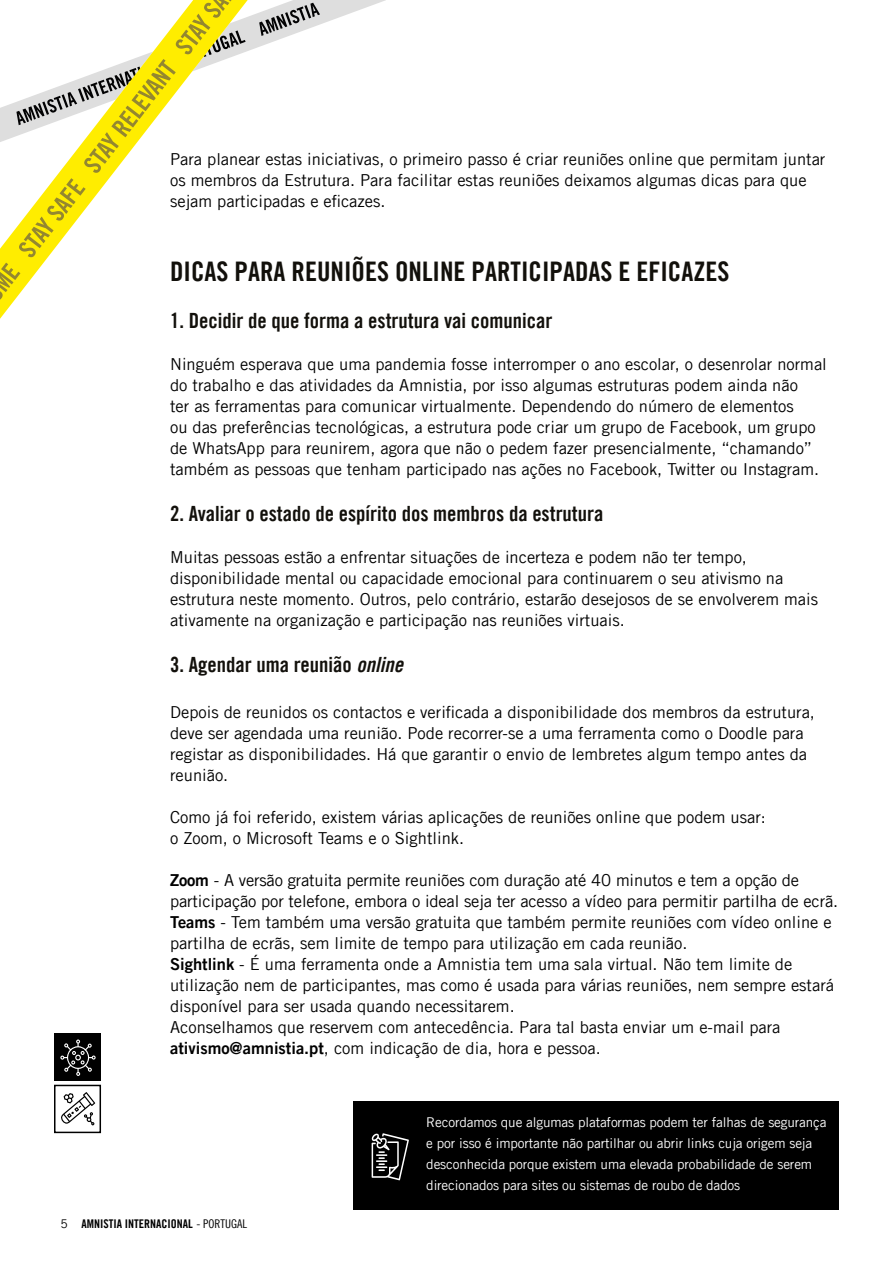
<style>
.page{position:relative;width:893px;height:1263px;background:#fff}
.page>*{position:absolute;margin:0;border:0;box-sizing:border-box;transform-origin:0 0}
.t1{font:27px "Amnesty Trade Gothic Bd Cn 20";color:#12100b}
.t2{font:21px "Amnesty Trade Gothic Bd Cn 20";color:#12100b}
.t3{font:16.5px/21px "Amnesty Trade Gothic";color:#000}
.t4{font:13.5px/21px "Amnesty Trade Gothic";letter-spacing:-.01em;color:#fff}
.t5{font:12px "Amnesty Trade Gothic Bd Cn 20";color:#000}
.s1{font-family:"Amnesty Trade Gothic Bd Cn 20 Ob"}
.s2{font-family:"Amnesty Trade Gothic Bd 2"}
.s3{font-family:"Amnesty Trade Gothic"}
.s4{font-family:"Amnesty Trade Gothic Cn 18"}
</style>
<div class="page">
<svg style="left:0;top:0;width:386px;height:319px"></svg>
<svg style="left:0;top:263px;width:20px;height:37px"></svg>
<svg style="left:16px;top:0;width:230px;height:257px"></svg>
<div style="left:54px;top:1033px;width:47px;height:48px;background:#000"></div>
<div style="left:54px;top:1085px;width:47px;height:48px;border:2px solid #000"></div>
<svg style="left:60px;top:1039px;width:36px;height:37px"></svg>
<svg style="left:61px;top:1092px;width:34px;height:33px"></svg>
<div style="left:353px;top:1101px;width:486px;height:108px;background:#000"></div>
<svg style="left:372px;top:1133px;width:37px;height:47px"></svg>
<p class="t3" style="left:170px;top:148px;width:657px">Para planear estas iniciativas, o primeiro passo é criar reuniões online que permitam juntar os membros da Estrutura. Para facilitar estas reuniões deixamos algumas dicas para que sejam participadas e eficazes.</p>
<h1 class="t1" style="left:170px;top:255px;width:561px">DICAS PARA REUNIÕES ONLINE PARTICIPADAS E EFICAZES</h1>
<p class="t2" style="left:170px;top:307px;width:384px">1. Decidir de que forma a estrutura vai comunicar</p>
<p class="t3" style="left:170px;top:353px;width:658px">Ninguém esperava que uma pandemia fosse interromper o ano escolar, o desenrolar normal do trabalho e das atividades da Amnistia, por isso algumas estruturas podem ainda não<br>ter as ferramentas para comunicar virtualmente. Dependendo do número de elementos<br>ou das preferências tecnológicas, a estrutura pode criar um grupo de Facebook, um grupo de WhatsApp para reunirem, agora que não o pedem fazer presencialmente, “chamando” também as pessoas que tenham participado nas ações no Facebook, Twitter ou Instagram.</p>
<p class="t2" style="left:170px;top:501px;width:435px">2. Avaliar o estado de espírito dos membros da estrutura</p>
<p class="t3" style="left:170px;top:546px;width:649px">Muitas pessoas estão a enfrentar situações de incerteza e podem não ter tempo, disponibilidade mental ou capacidade emocional para continuarem o seu ativismo na estrutura neste momento. Outros, pelo contrário, estarão desejosos de se envolverem mais ativamente na organização e participação nas reuniões virtuais.</p>
<p class="t2" style="left:170px;top:652px;width:235px">3. Agendar uma reunião <span class="s1">online</span></p>
<p class="t3" style="left:170px;top:702px;width:646px">Depois de reunidos os contactos e verificada a disponibilidade dos membros da estrutura, deve ser agendada uma reunião. Pode recorrer-se a uma ferramenta como o Doodle para registar as disponibilidades. Há que garantir o envio de lembretes algum tempo antes da reunião.</p>
<p class="t3" style="left:170px;top:807px;width:597px">Como já foi referido, existem várias aplicações de reuniões online que podem usar: o Zoom, o Microsoft Teams e o Sightlink.</p>
<p class="t3" style="left:170px;top:870px;width:670px"><span class="s2">Zoom</span> - A versão gratuita permite reuniões com duração até 40 minutos e tem a opção de participação por telefone, embora o ideal seja ter acesso a vídeo para permitir partilha de ecrã.<br><span class="s2">Teams</span> - Tem também uma versão gratuita que também permite reuniões com vídeo online e partilha de ecrãs, sem limite de tempo para utilização em cada reunião.<br><span class="s2">Sightlink</span> - É uma ferramenta onde a Amnistia tem uma sala virtual. Não tem limite de utilização nem de participantes, mas como é usada para várias reuniões, nem sempre estará disponível para ser usada quando necessitarem.<br>Aconselhamos que reservem com antecedência. Para tal basta enviar um e-mail para <span class="s2">ativismo@amnistia.pt</span>, com indicação de dia, hora e pessoa.</p>
<p class="t5" style="left:61px;top:1216px;width:188px"><span class="s3">5</span> AMNISTIA INTERNACIONAL <span class="s4">- PORTUGAL</span></p>
<p class="t4" style="left:426px;top:1112px;width:402px">Recordamos que algumas plataformas podem ter falhas de segurança e por isso é importante não partilhar ou abrir links cuja origem seja desconhecida porque existem uma elevada probabilidade de serem direcionados para sites ou sistemas de roubo de dados</p>
</div>
